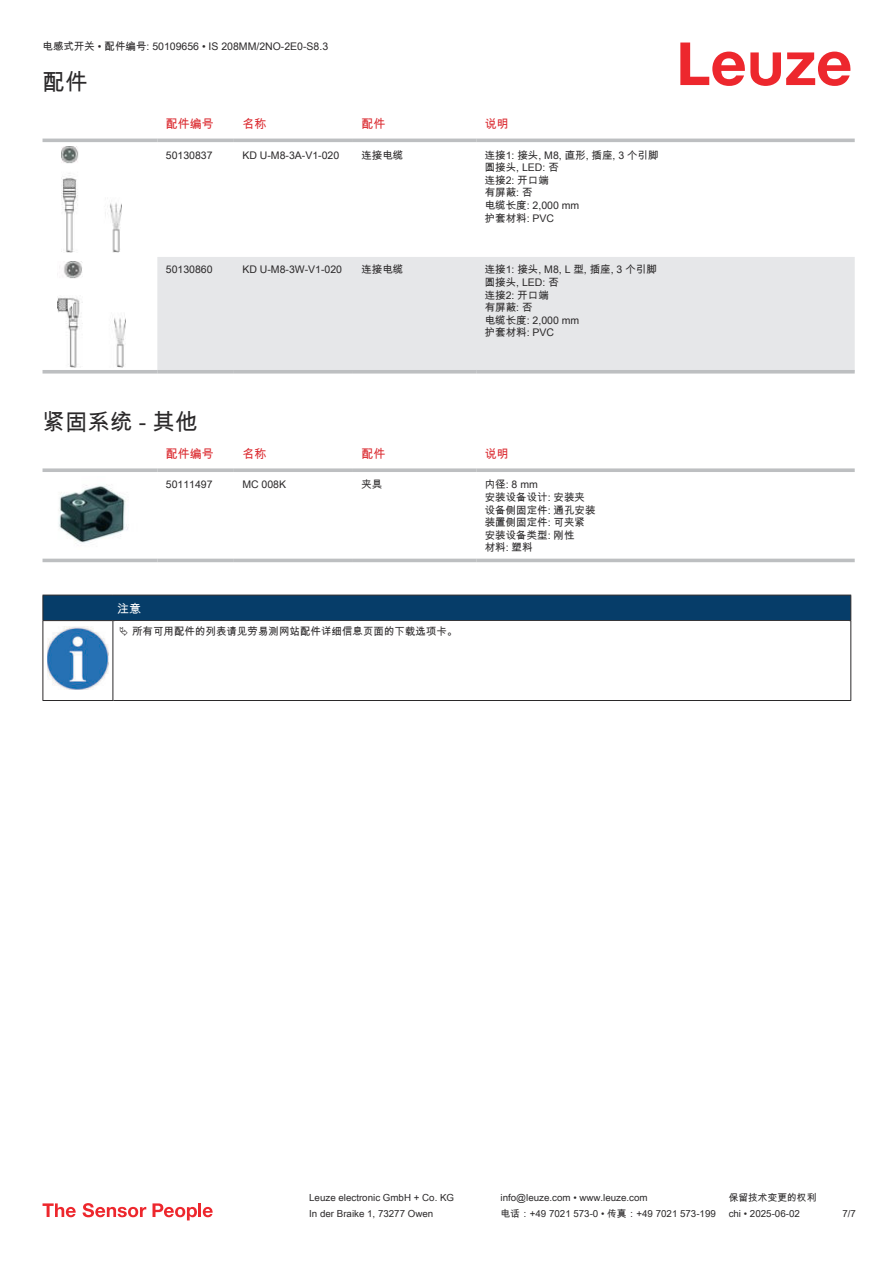
<style>
.page{position:relative;width:893px;height:1263px;background:#fff}
.page>*{position:absolute;margin:0;border:0;box-sizing:border-box;transform-origin:0 0}
.t1{font:22.5px "Arial Unicode MS";color:#2b292a}
.t2{font:12px "Arial Unicode MS";color:#db2a30}
.t3{font:12px "Arial Unicode MS";color:#fff}
.t4{font:10.5px/12.6px "Arial Unicode MS";color:#2b292a}
.t5{font:9.75px "Arial Unicode MS";color:#2b292a}
</style>
<div class="page">
<svg style="left:680px;top:43px;width:170px;height:43px"></svg>
<div style="left:157px;top:257px;width:698px;height:113px;background:#e6e7e9"></div>
<hr style="left:43px;top:139px;width:114px;height:3px;background:#bdbfc1">
<hr style="left:157px;top:139px;width:77px;height:3px;background:#bdbfc1">
<hr style="left:234px;top:139px;width:119px;height:3px;background:#bdbfc1">
<hr style="left:353px;top:139px;width:123px;height:3px;background:#bdbfc1">
<hr style="left:476px;top:139px;width:379px;height:3px;background:#bdbfc1">
<svg style="left:43px;top:370px;width:114px;height:4px"></svg>
<svg style="left:157px;top:370px;width:77px;height:4px"></svg>
<svg style="left:234px;top:370px;width:119px;height:4px"></svg>
<svg style="left:353px;top:370px;width:123px;height:4px"></svg>
<svg style="left:476px;top:370px;width:379px;height:4px;background:#c4c6c7"></svg>
<img style="left:61px;top:146px;width:61px;height:107px">
<img style="left:57px;top:261px;width:68px;height:106px">
<div style="left:43px;top:558px;width:812px;height:5px;background:#eeefef"></div>
<svg style="left:43px;top:468px;width:114px;height:4px"></svg>
<svg style="left:157px;top:468px;width:77px;height:4px"></svg>
<svg style="left:234px;top:468px;width:119px;height:4px"></svg>
<svg style="left:353px;top:468px;width:123px;height:4px"></svg>
<svg style="left:476px;top:468px;width:379px;height:4px;background:#c4c6c7"></svg>
<hr style="left:43px;top:559px;width:114px;height:3px;background:#bdbfc1">
<hr style="left:157px;top:559px;width:77px;height:3px;background:#bdbfc1">
<hr style="left:234px;top:559px;width:119px;height:3px;background:#bdbfc1">
<hr style="left:353px;top:559px;width:123px;height:3px;background:#bdbfc1">
<hr style="left:476px;top:559px;width:379px;height:3px;background:#bdbfc1">
<img style="left:58px;top:484px;width:70px;height:60px">
<div style="left:43px;top:595px;width:808px;height:26px;background:#063d69"></div>
<hr style="left:113px;top:620px;width:738px;height:1px;background:#2b292a">
<hr style="left:43px;top:621px;width:1px;height:75px;background:#2b292a">
<hr style="left:113px;top:621px;width:1px;height:75px;background:#2b292a">
<hr style="left:850px;top:621px;width:1px;height:75px;background:#2b292a">
<hr style="left:43px;top:700px;width:70px;height:1px;background:#2b292a">
<hr style="left:113px;top:700px;width:738px;height:1px;background:#2b292a">
<img style="left:47px;top:627px;width:61px;height:63px">
<svg style="left:43px;top:1203px;width:33px;height:14px"></svg>
<svg style="left:83px;top:1203px;width:63px;height:14px"></svg>
<svg style="left:153px;top:1203px;width:44px;height:17px"></svg>
<hr style="left:198px;top:1203px;width:3px;height:14px;background:#ed272d">
<svg style="left:203px;top:1207px;width:10px;height:10px"></svg>
<p class="t4" style="left:43px;top:40px;width:287px">电感式开关 • 配件编号: 50109656 • IS 208MM/2NO-2E0-S8.3</p>
<h1 class="t1" style="left:43px;top:66px;width:46px">配件</h1>
<p class="t2" style="left:166px;top:115px;width:49px">配件编号</p>
<p class="t2" style="left:242px;top:115px;width:25px">名称</p>
<p class="t2" style="left:361px;top:115px;width:25px">配件</p>
<p class="t2" style="left:485px;top:115px;width:25px">说明</p>
<p class="t4" style="left:166px;top:148px;width:48px">50130837</p>
<p class="t4" style="left:242px;top:148px;width:98px">KD U-M8-3A-V1-020</p>
<p class="t4" style="left:361px;top:148px;width:43px">连接电缆</p>
<p class="t4" style="left:485px;top:148px;width:175px">连接1: 接头, M8, 直形, 插座, 3 个引脚圆接头, LED: 否<br>连接2: 开口端<br>有屏蔽: 否<br>电缆长度: 2,000 mm<br>护套材料: PVC</p>
<p class="t4" style="left:166px;top:263px;width:48px">50130860</p>
<p class="t4" style="left:242px;top:263px;width:101px">KD U-M8-3W-V1-020</p>
<p class="t4" style="left:361px;top:263px;width:43px">连接电缆</p>
<p class="t4" style="left:485px;top:263px;width:174px">连接1: 接头, M8, L 型, 插座, 3 个引脚圆接头, LED: 否<br>连接2: 开口端<br>有屏蔽: 否<br>电缆长度: 2,000 mm<br>护套材料: PVC</p>
<h1 class="t1" style="left:43px;top:406px;width:157px">紧固系统 - 其他</h1>
<p class="t2" style="left:166px;top:445px;width:49px">配件编号</p>
<p class="t2" style="left:242px;top:445px;width:25px">名称</p>
<p class="t2" style="left:361px;top:445px;width:25px">配件</p>
<p class="t2" style="left:485px;top:445px;width:25px">说明</p>
<p class="t4" style="left:166px;top:478px;width:48px">50111497</p>
<p class="t4" style="left:242px;top:478px;width:45px">MC 008K</p>
<p class="t4" style="left:361px;top:478px;width:22px">夹具</p>
<p class="t4" style="left:485px;top:478px;width:112px">内径: 8 mm<br>安装设备设计: 安装夹设备侧固定件: 通孔安装装置侧固定件: 可夹紧安装设备类型: 刚性<br>材料: 塑料</p>
<p class="t3" style="left:117px;top:600px;width:25px">注意</p>
<p class="t4" style="left:132px;top:625px;width:327px">所有可用配件的列表请见劳易测网站配件详细信息页面的下载选项卡。</p>
<p class="t5" style="left:309px;top:1191px;width:146px">Leuze electronic GmbH + Co. KG</p>
<p class="t5" style="left:501px;top:1191px;width:149px">info@leuze.com • www.leuze.com</p>
<p class="t5" style="left:729px;top:1191px;width:89px">保留技术变更的权利</p>
<p class="t5" style="left:309px;top:1206px;width:126px">In der Braike 1, 73277 Owen</p>
<p class="t5" style="left:501px;top:1206px;width:217px">电话：+49 7021 573-0 • 传真：+49 7021 573-199</p>
<p class="t5" style="left:729px;top:1206px;width:73px">chi • 2025-06-02</p>
<p class="t5" style="left:842px;top:1206px;width:15px">7/7</p>
</div>
